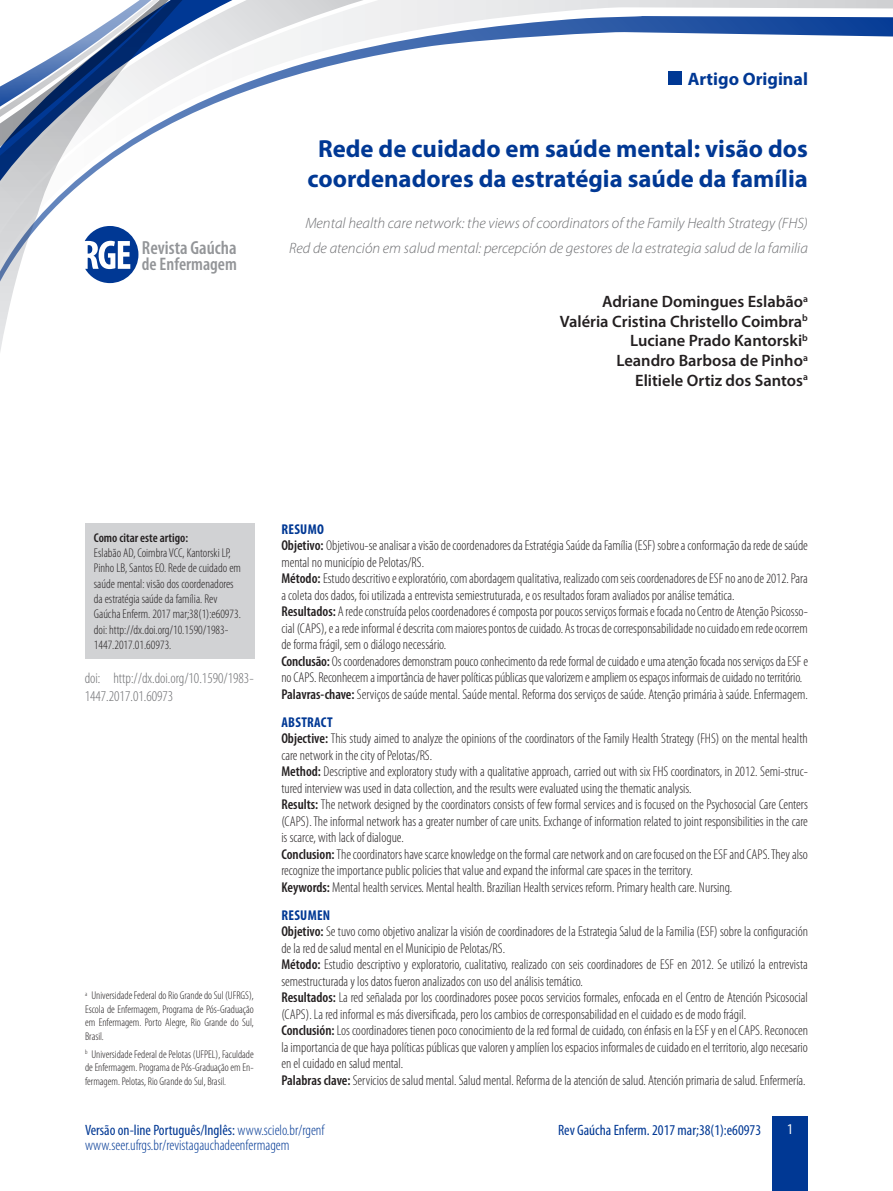
<style>
.page{position:relative;width:893px;height:1191px;background:#fff}
.page>*{position:absolute;margin:0;border:0;box-sizing:border-box;transform-origin:0 0}
.título1{font:700 24.75px/29.7px "Myriad Pro";color:#003894;text-align:center}
.t1{font:600 condensed 19.05px "Myriad Pro";color:#939598}
.t2{font:600 condensed 18.15px "Myriad Pro";color:#939598}
.t3{font:700 18px "Myriad Pro";color:#003894}
.autores{font:600 16.5px "Myriad Pro";color:#231f20}
.título2{font:italic 300 15px "Myriad Pro";color:#6c6d70}
.t4{font:condensed 15px "Myriad Pro";color:#003894}
.DOI{font:300 condensed 15px/18px "Myriad Pro";color:#6c6d70}
.t5{font:300 condensed 15px "Myriad Pro";color:#003894}
.t6{font:condensed 15px "Myriad Pro";color:#fff}
.resumo_texto{font:300 condensed 14.25px/16.5px "Myriad Pro";color:#231f20}
.resumo_título{font:700 condensed 14.25px "Myriad Pro";letter-spacing:.02em;color:#003894}
.como_citar_texto{font:300 condensed 12.75px/15.3px "Myriad Pro";color:#231f20}
.como_citar_título{font:600 condensed 12.75px "Myriad Pro";color:#231f20}
.rodapé{font:300 condensed 11.25px/13.5px "Myriad Pro";color:#231f20;text-align:justify}
.s1{font-weight:600}
.s2{color:#212121}
.s3{font-weight:300}
</style>
<div class="page">
<div style="left:772px;top:1116px;width:36px;height:75px;background:#003894"></div>
<svg style="left:202px;top:0;width:691px;height:109px"></svg>
<svg style="left:0;top:0;width:202px;height:352px"></svg>
<svg style="left:85px;top:226px;width:53px;height:57px"></svg>
<div style="left:668px;top:72px;width:14px;height:13px;background:#003894"></div>
<div style="left:85px;top:523px;width:169px;height:135px;background:#d1d2d4"></div>
<h2 class="t1" style="left:142px;top:237px;width:96px">Revista Gaúcha</h2>
<p class="t2" style="left:142px;top:254px;width:96px">de Enfermagem</p>
<p class="t3" style="left:688px;top:67px;width:122px">Artigo Original</p>
<p class="título1" style="left:308px;top:133px;width:502px">Rede de cuidado em saúde mental: visão dos coordenadores da estratégia saúde da família</p>
<p class="título2" style="left:305px;top:215px;width:504px">Mental health care network: the views of coordinators of the Family Health Strategy (FHS)</p>
<p class="título2" style="left:289px;top:240px;width:520px">Red de atención em salud mental: percepción de gestores de la estrategia salud de la familia</p>
<p class="autores" style="left:602px;top:293px;width:207px">Adriane Domingues Eslabão<sup>a</sup></p>
<p class="autores" style="left:560px;top:312px;width:250px">Valéria Cristina Christello Coimbra<sup>b</sup></p>
<p class="autores" style="left:630px;top:332px;width:179px">Luciane Prado Kantorski<sup>b</sup></p>
<p class="autores" style="left:616px;top:351px;width:193px">Leandro Barbosa de Pinho<sup>a</sup></p>
<p class="autores" style="left:635px;top:371px;width:174px">Elitiele Ortiz dos Santos<sup>a</sup></p>
<p class="como_citar_título" style="left:94px;top:530px;width:96px">Como citar este artigo:</p>
<p class="como_citar_texto" style="left:94px;top:545px;width:149px">Eslabão AD, Coimbra VCC, Kantorski LP, Pinho LB, Santos EO. Rede de cuidado em saúde mental: visão dos coordenadores da estratégia saúde da família. Rev Gaúcha Enferm. 2017 mar;38(1):e60973. doi: http://dx.doi.org/10.1590/1983- 1447.2017.01.60973.</p>
<p class="DOI" style="left:85px;top:669px;width:171px">doi: http://dx.doi.org/10.1590/1983-<br>1447.2017.01.60973</p>
<p class="rodapé" style="left:85px;top:989px;width:170px"><sup>a</sup> Universidade Federal do Rio Grande do Sul (UFRGS), Escola de Enfermagem, Programa de Pós-Graduação em Enfermagem. Porto Alegre, Rio Grande do Sul, Brasil.</p>
<p class="rodapé" style="left:85px;top:1047px;width:170px"><sup>b</sup> Universidade Federal de Pelotas (UFPEL), Faculdade de Enfermagem. Programa de Pós-Graduação em En&shy;fermagem. Pelotas, Rio Grande do Sul, Brasil.</p>
<p class="resumo_título" style="left:281px;top:521px;width:44px">RESUMO</p>
<p class="resumo_texto" style="left:281px;top:538px;width:528px"><span class="s1">Objetivo:</span> Objetivou-se analisar a visão de coordenadores da Estratégia Saúde da Família (ESF) sobre a conformação da rede de saúde mental no município de Pelotas/RS.</p>
<p class="resumo_texto" style="left:281px;top:571px;width:528px"><span class="s1">Método:</span> Estudo descritivo e exploratório, com abordagem qualitativa, realizado com seis coordenadores de ESF no ano de 2012. Para a coleta dos dados, foi utilizada a entrevista semiestruturada, e os resultados foram avaliados por análise temática.</p>
<p class="resumo_texto" style="left:281px;top:604px;width:528px;text-align:justify"><span class="s1">Resultados:</span> A rede construída pelos coordenadores é composta por poucos serviços formais e focada no Centro de Atenção Psicosso&shy;cial (CAPS), e a rede informal é descrita com maiores pontos de cuidado. As trocas de corresponsabilidade no cuidado em rede ocorrem de forma frágil, sem o diálogo necessário.</p>
<p class="resumo_texto" style="left:281px;top:653px;width:528px"><span class="s1">Conclusão:</span> Os coordenadores demonstram pouco conhecimento da rede formal de cuidado e uma atenção focada nos serviços da ESF e no CAPS. Reconhecem a importância de haver políticas públicas que valorizem e ampliem os espaços informais de cuidado no território.</p>
<p class="resumo_texto" style="left:281px;top:686px;width:528px"><span class="s1">Palavras-chave:</span> Serviços de saúde mental. Saúde mental. Reforma dos serviços de saúde. A<span class="s2">tenção primária à saúde. Enfermagem.</span></p>
<p class="resumo_título" style="left:281px;top:714px;width:53px">ABSTRACT</p>
<p class="resumo_texto" style="left:281px;top:730px;width:528px"><span class="s1">Objective:</span> This study aimed to analyze the opinions of the coordinators of the Family Health Strategy (FHS) on the mental health care network in the city of Pelotas/RS.</p>
<p class="resumo_texto" style="left:281px;top:763px;width:528px"><span class="s1">Method:</span> Descriptive and exploratory study with a qualitative approach, carried out with six FHS coordinators, in 2012. Semi-struc&shy;tured interview was used in data collection, and the results were evaluated using the thematic analysis.</p>
<p class="resumo_texto" style="left:281px;top:796px;width:528px;text-align:justify"><span class="s1">Results:</span> The network designed by the coordinators consists of few formal services and is focused on the Psychosocial Care Centers (CAPS). The informal network has a greater number of care units. Exchange of information related to joint responsibilities in the care is scarce, with lack of dialogue.</p>
<p class="resumo_texto" style="left:281px;top:846px;width:528px"><span class="s1">Conclusion:</span> The coordinators have scarce knowledge on the formal care network and on care focused on the ESF and CAPS. They also recognize the importance public policies that value and expand the informal care spaces in the territory.</p>
<p class="resumo_texto" style="left:281px;top:879px;width:452px"><span class="s1">Keywords:</span> Mental health services. Mental health. Brazilian Health services reform. Primary health care. Nursing.</p>
<p class="resumo_título" style="left:281px;top:907px;width:50px">RESUMEN</p>
<p class="resumo_texto" style="left:281px;top:923px;width:528px"><span class="s1">Objetivo:</span> Se tuvo como objetivo analizar la visión de coordinadores de la Estrategia Salud de la Familia (ESF) sobre la configuración de la red de salud mental en el Municipio de Pelotas/RS.</p>
<p class="resumo_texto" style="left:281px;top:956px;width:528px"><span class="s1">Método:</span> Estudio descriptivo y exploratorio, cualitativo, realizado con seis coordinadores de ESF en 2012. Se utilizó la entrevista semestructurada y los datos fueron analizados con uso del análisis temático.</p>
<p class="resumo_texto" style="left:281px;top:989px;width:528px"><span class="s1">Resultados:</span> La red señalada por los coordinadores posee pocos servicios formales, enfocada en el Centro de Atención Psicosocial (CAPS). La red informal es más diversificada, pero los cambios de corresponsabilidad en el cuidado es de modo frágil.</p>
<p class="resumo_texto" style="left:281px;top:1022px;width:528px;text-align:justify"><span class="s1">Conclusión:</span> Los coordinadores tienen poco conocimiento de la red formal de cuidado, con énfasis en la ESF y en el CAPS. Reconocen la importancia de que haya políticas públicas que valoren y amplíen los espacios informales de cuidado en el territorio, algo necesario en el cuidado en salud mental.</p>
<p class="resumo_texto" style="left:281px;top:1072px;width:526px"><span class="s1">Palabras clave:</span> Servicios de salud mental. Salud mental. Reforma de la atención de salud. Atención primaria de salud. Enfermería.</p>
<p class="t4" style="left:85px;top:1122px;width:241px">Versão on-line Português/Inglês: <span class="s3">www.scielo.br/rgenf</span></p>
<p class="t4" style="left:558px;top:1122px;width:205px">Rev Gaúcha Enferm. 2017 mar;38(1):e60973</p>
<p class="t6" style="left:787px;top:1121px;width:7px">1</p>
<p class="t5" style="left:85px;top:1137px;width:206px">www.seer.ufrgs.br/revistagauchadeenfermagem</p>
</div>
